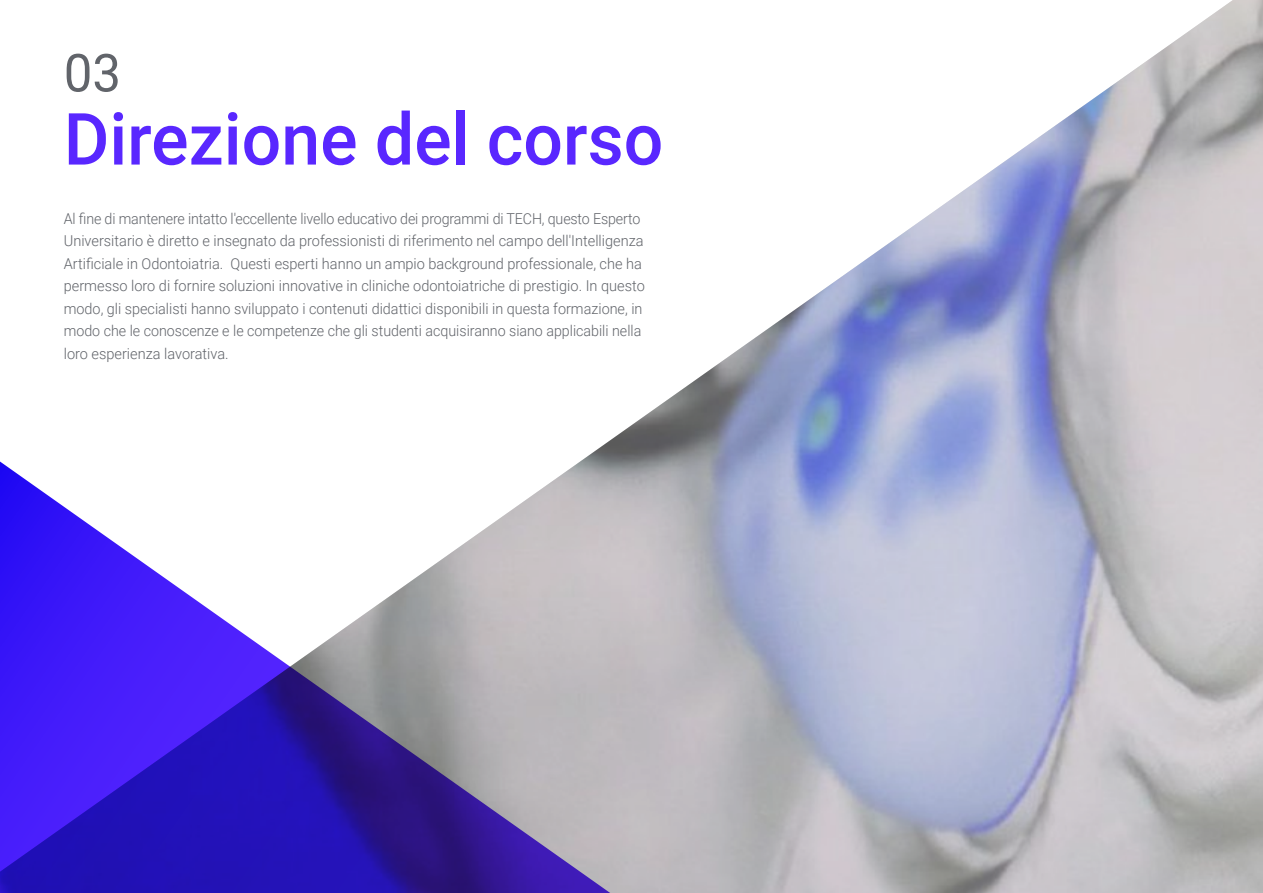
<style>
.page{position:relative;width:1263px;height:893px;background:#fff}
.page>*{position:absolute;margin:0;border:0;box-sizing:border-box;transform-origin:0 0}
.t1{font:500 72px "Roboto";color:#5927ff}
.t2{font:52.5px "Roboto";color:#61646a}
.t3{font:300 15px/22.5px "Roboto";color:#61646a;scale:.95 1}
</style>
<div class="page">
<img style="left:602px;top:0;width:661px;height:893px">
<svg style="left:0;top:446px;width:640px;height:447px"></svg>
<h2 class="t2" style="left:64px;top:36px;width:59px">03</h2>
<h1 class="t1" style="left:64px;top:89px;width:601px">Direzione del corso</h1>
<p class="t3" style="left:64px;top:207px;width:613px">Al fine di mantenere intatto l'eccellente livello educativo dei programmi di TECH, questo Esperto Universitario è diretto e insegnato da professionisti di riferimento nel campo dell'Intelligenza Artificiale in Odontoiatria. Questi esperti hanno un ampio background professionale, che ha permesso loro di fornire soluzioni innovative in cliniche odontoiatriche di prestigio. In questo modo, gli specialisti hanno sviluppato i contenuti didattici disponibili in questa formazione, in modo che le conoscenze e le competenze che gli studenti acquisiranno siano applicabili nella loro esperienza lavorativa.</p>
</div>
